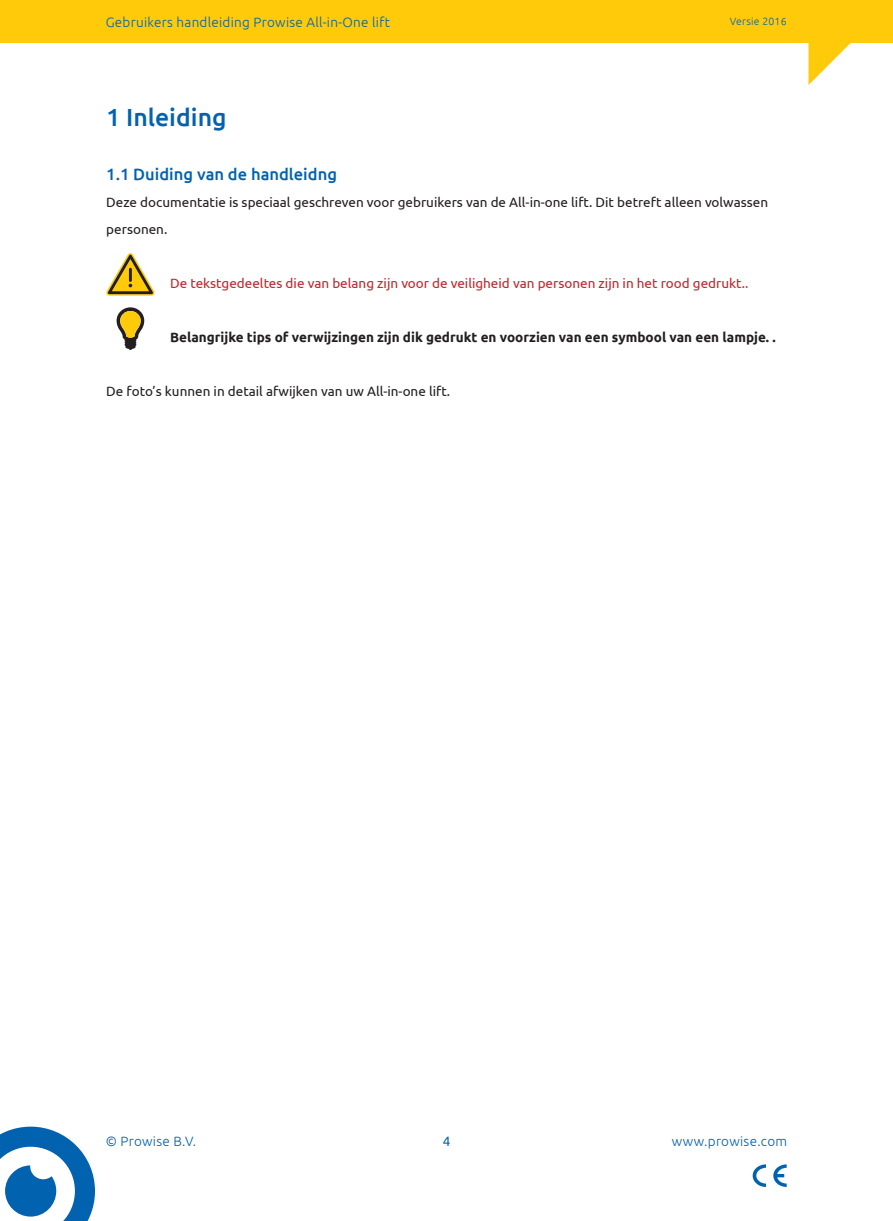
<style>
.page{position:relative;width:893px;height:1221px;background:#fff}
.page>*{position:absolute;margin:0;border:0;box-sizing:border-box;transform-origin:0 0}
.t1{font:500 24.75px "Ubuntu";color:#0162b0}
.Subtitle{font:500 16.5px "Ubuntu";color:#0162b0}
.t2{font:13.5px/27px "Ubuntu";color:#231f20}
.t3{font:13.5px "Ubuntu";color:#be272d}
.Basisalinea_bold{font:700 13.5px "Ubuntu";color:#231f20}
.t4{font:300 13.5px "Ubuntu";letter-spacing:.02em;color:#0162b0}
.t5{font:13.5px "Ubuntu";color:#0162b0}
.t6{font:300 10.5px "Ubuntu";letter-spacing:.02em;color:#0162b0}
</style>
<div class="page">
<div style="left:0;top:0;width:893px;height:43px;background:#feca0a"></div>
<svg style="left:808px;top:43px;width:43px;height:42px"></svg>
<svg style="left:0;top:1126px;width:95px;height:94px"></svg>
<svg style="left:753px;top:1164px;width:34px;height:22px"></svg>
<svg style="left:106px;top:253px;width:49px;height:43px"></svg>
<svg style="left:117px;top:307px;width:27px;height:43px"></svg>
<p class="t4" style="left:106px;top:14px;width:286px">Gebruikers handleiding Prowise All-in-One lift</p>
<p class="t6" style="left:730px;top:15px;width:58px">Versie 2016</p>
<p class="t1" style="left:106px;top:101px;width:122px">1 Inleiding</p>
<p class="Subtitle" style="left:106px;top:163px;width:232px">1.1 Duiding van de handleidng</p>
<p class="t2" style="left:106px;top:188px;width:663px">Deze documentatie is speciaal geschreven voor gebruikers van de All-in-one lift. Dit betreft alleen volwassen personen.</p>
<p class="t3" style="left:170px;top:275px;width:580px">De tekstgedeeltes die van belang zijn voor de veiligheid van personen zijn in het rood gedrukt..</p>
<p class="Basisalinea_bold" style="left:170px;top:329px;width:607px">Belangrijke tips of verwijzingen zijn dik gedrukt en voorzien van een symbool van een lampje. .</p>
<p class="t2" style="left:106px;top:377px;width:345px">De foto’s kunnen in detail afwijken van uw All-in-one lift.</p>
<p class="t4" style="left:106px;top:1133px;width:92px">© Prowise B.V.</p>
<p class="t5" style="left:443px;top:1133px;width:9px">4</p>
<p class="t4" style="left:672px;top:1133px;width:117px">www.prowise.com</p>
</div>
